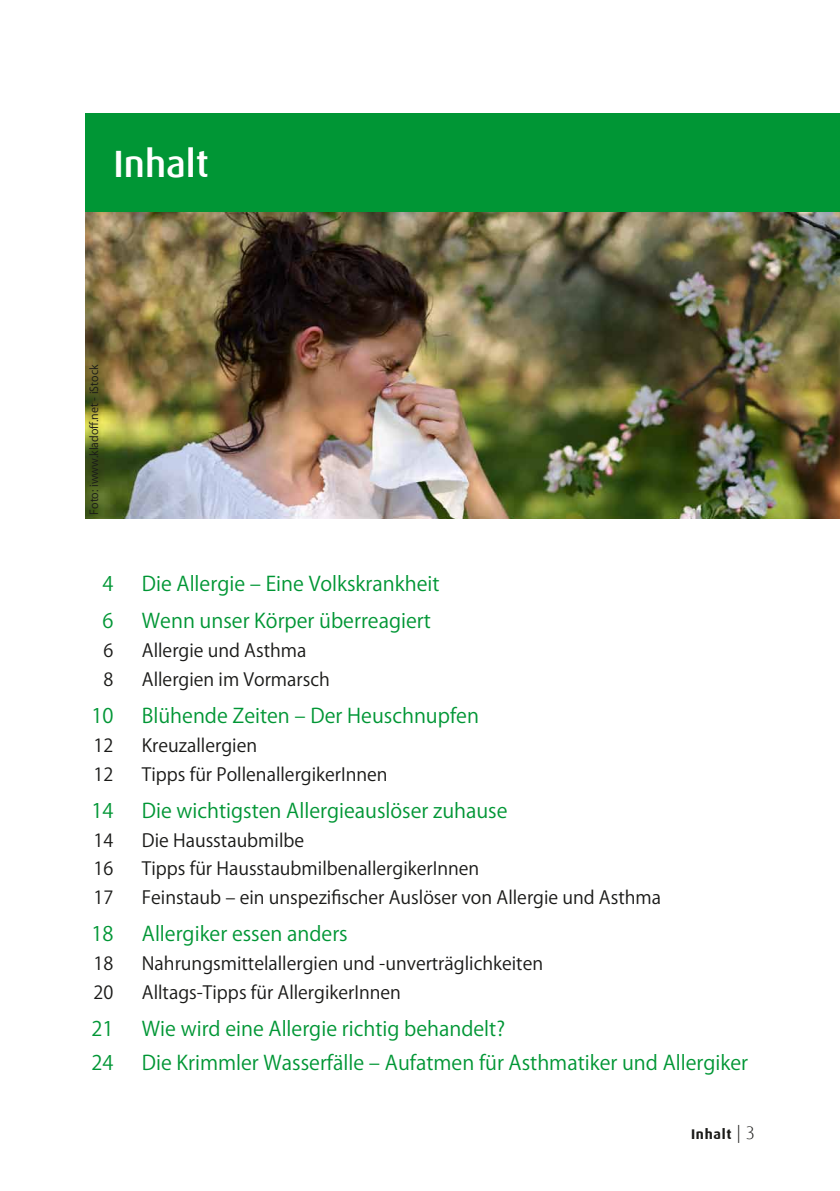
<style>
.page{position:relative;width:840px;height:1191px;background:#fff}
.page>*{position:absolute;margin:0;border:0;box-sizing:border-box;transform-origin:0 0}
.t1{font:500 38px "Dax";color:#fff}
.t2{font:20px "Koz Go Pro";color:#009635}
.t3{font:18px "Koz Go Pro";color:#1a1a18}
.t4{font:14px "D Abold";letter-spacing:.05em;color:#1a1a18}
.t5{font:11px "Koz Go Pro";color:#1a1a18}
.s1{font-family:"Dax";font-weight:300;font-size:18px}
</style>
<div class="page">
<img style="left:85px;top:212px;width:754px;height:307px">
<div style="left:85px;top:113px;width:754px;height:99px;background:#009635"></div>
<h1 class="t1" style="left:113px;top:143px;width:97px">Inhalt</h1>
<p class="t5" style="left:87px;top:514px;width:152px;rotate:-90deg">Foto: iwww.kladoff.net - iStock</p>
<p class="t2" style="left:102px;top:571px;width:13px">4</p>
<p class="t2" style="left:142px;top:571px;width:299px">Die Allergie – Eine Volkskrankheit</p>
<p class="t2" style="left:102px;top:608px;width:13px">6</p>
<p class="t2" style="left:142px;top:608px;width:290px">Wenn unser Körper überreagiert</p>
<p class="t3" style="left:103px;top:639px;width:11px">6</p>
<p class="t3" style="left:142px;top:639px;width:166px">Allergie und Asthma</p>
<p class="t3" style="left:103px;top:667px;width:11px">8</p>
<p class="t3" style="left:142px;top:667px;width:189px">Allergien im Vormarsch</p>
<p class="t2" style="left:91px;top:703px;width:24px">10</p>
<p class="t2" style="left:142px;top:703px;width:338px">Blühende Zeiten – Der Heuschnupfen</p>
<p class="t3" style="left:94px;top:733px;width:21px">12</p>
<p class="t3" style="left:142px;top:733px;width:117px">Kreuzallergien</p>
<p class="t3" style="left:94px;top:762px;width:21px">12</p>
<p class="t3" style="left:142px;top:762px;width:247px">Tipps für PollenallergikerInnen</p>
<p class="t2" style="left:91px;top:797px;width:24px">14</p>
<p class="t2" style="left:142px;top:797px;width:367px">Die wichtigsten Allergieauslöser zuhause</p>
<p class="t3" style="left:94px;top:828px;width:21px">14</p>
<p class="t3" style="left:142px;top:828px;width:164px">Die Hausstaubmilbe</p>
<p class="t3" style="left:94px;top:857px;width:21px">16</p>
<p class="t3" style="left:142px;top:857px;width:339px">Tipps für HausstaubmilbenallergikerInnen</p>
<p class="t3" style="left:94px;top:885px;width:21px">17</p>
<p class="t3" style="left:142px;top:885px;width:520px">Feinstaub – ein unspezifischer Auslöser von Allergie und Asthma</p>
<p class="t2" style="left:91px;top:921px;width:24px">18</p>
<p class="t2" style="left:142px;top:921px;width:207px">Allergiker essen anders</p>
<p class="t3" style="left:94px;top:951px;width:21px">18</p>
<p class="t3" style="left:142px;top:951px;width:402px">Nahrungsmittelallergien und -unverträglichkeiten</p>
<p class="t3" style="left:94px;top:980px;width:21px">20</p>
<p class="t3" style="left:142px;top:980px;width:260px">Alltags-Tipps für AllergikerInnen</p>
<p class="t2" style="left:91px;top:1015px;width:24px">21</p>
<p class="t2" style="left:142px;top:1015px;width:364px">Wie wird eine Allergie richtig behandelt?</p>
<p class="t2" style="left:91px;top:1050px;width:24px">24</p>
<p class="t2" style="left:142px;top:1050px;width:607px">Die Krimmler Wasserfälle – Aufatmen für Asthmatiker und Allergiker</p>
<p class="t4" style="left:690px;top:1126px;width:65px">Inhalt <span class="s1">| 3</span></p>
</div>
